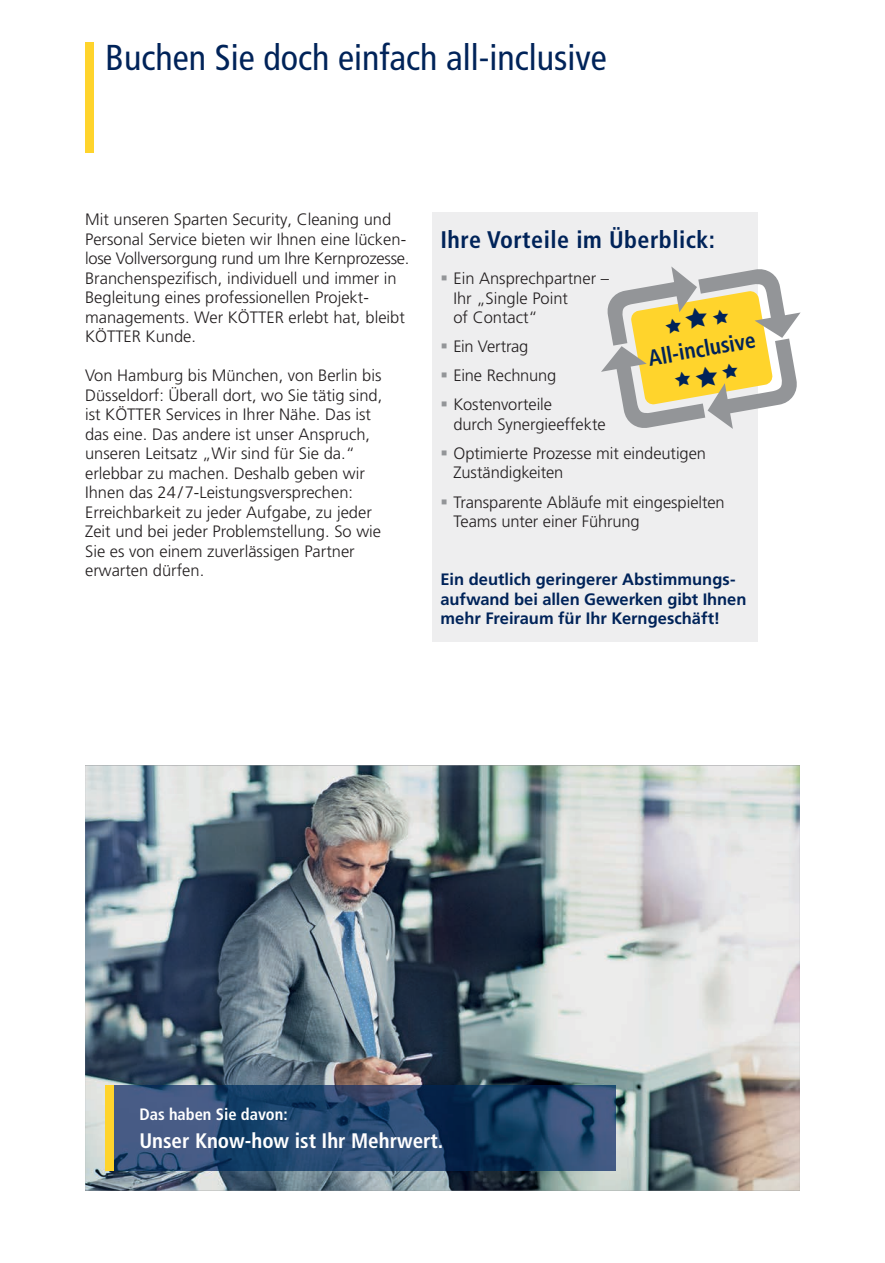
<style>
.page{position:relative;width:885px;height:1263px;background:#fff}
.page>*{position:absolute;margin:0;border:0;box-sizing:border-box;transform-origin:0 0}
.t1{font:condensed 36px "Frutiger LT Pro";color:#002359}
.t2{font:700 condensed 24px "Frutiger LT Pro";letter-spacing:.02em;color:#002359}
.t3{font:700 condensed 22.5px "Frutiger LT Pro";color:#002359;scale:.95 1}
.t4{font:700 condensed 21px "Frutiger LT Pro";color:#fff}
.t5{font:300 16.5px/19.5px "Frutiger LT Pro";color:#231f20}
.t6{font:700 16.5px/19.5px "Frutiger LT Pro";color:#002359}
.t7{font:700 condensed 16.5px "Frutiger LT Pro";color:#fff}
.s1{color:#939598}
</style>
<div class="page">
<img style="left:85px;top:765px;width:714px;height:426px">
<img style="left:114px;top:1085px;width:501px;height:85px">
<div style="left:105px;top:1085px;width:9px;height:85px;background:#ffd42c"></div>
<div style="left:432px;top:213px;width:325px;height:429px;background:#eeeeef"></div>
<div style="left:85px;top:43px;width:9px;height:110px;background:#ffd42c"></div>
<svg style="left:601px;top:266px;width:199px;height:163px"></svg>
<h1 class="t1" style="left:105px;top:36px;width:503px">Buchen Sie doch einfach all-inclusive</h1>
<p class="t5" style="left:85px;top:210px;width:326px">Mit unseren Sparten Security, Cleaning und Personal Service bieten wir Ihnen eine lücken&shy;lose Vollversorgung rund um Ihre Kernprozesse.<br>Branchenspezifisch, individuell und immer in Begleitung eines professionellen Projekt&shy;managements. Wer KÖTTER erlebt hat, bleibt KÖTTER Kunde.</p>
<p class="t5" style="left:85px;top:366px;width:299px">Von Hamburg bis München, von Berlin bis Düsseldorf: Überall dort, wo Sie tätig sind, ist KÖTTER Services in Ihrer Nähe. Das ist das eine. Das andere ist unser Anspruch, unseren Leitsatz „Wir sind für Sie da.“ erlebbar zu machen. Deshalb geben wir Ihnen das 24 / 7-Leistungsversprechen:<br>Erreichbarkeit zu jeder Aufgabe, zu jeder Zeit und bei jeder Problemstellung. So wie Sie es von einem zuverlässigen Partner erwarten dürfen.</p>
<h2 class="t2" style="left:440px;top:225px;width:276px">Ihre Vorteile im Überblick:</h2>
<p class="t5" style="left:453px;top:269px;width:157px;text-indent:-13px"><span class="s1">▪</span> Ein Ansprechpartner –<br>Ihr „Single Point<br>of Contact“</p>
<p class="t5" style="left:440px;top:337px;width:90px"><span class="s1">▪</span> Ein Vertrag</p>
<p class="t5" style="left:440px;top:366px;width:118px"><span class="s1">▪</span> Eine Rechnung</p>
<p class="t5" style="left:453px;top:395px;width:154px;text-indent:-13px"><span class="s1">▪</span> Kostenvorteile<br>durch Synergieeffekte</p>
<p class="t5" style="left:453px;top:444px;width:254px;text-indent:-13px"><span class="s1">▪</span> Optimierte Prozesse mit eindeutigen<br>Zuständigkeiten</p>
<p class="t5" style="left:453px;top:492px;width:273px;text-indent:-13px"><span class="s1">▪</span> Transparente Abläufe mit eingespielten<br>Teams unter einer Führung</p>
<h3 class="t3" style="left:646px;top:345px;width:116px;rotate:-10deg">All-inclusive</h3>
<p class="t6" style="left:440px;top:570px;width:307px">Ein deutlich geringerer Abstimmungs&shy;aufwand bei allen Gewerken gibt Ihnen mehr Freiraum für Ihr Kern geschäft!</p>
<p class="t7" style="left:139px;top:1104px;width:150px">Das haben Sie davon:</p>
<p class="t4" style="left:139px;top:1128px;width:305px">Unser Know-how ist Ihr Mehrwert.</p>
</div>
